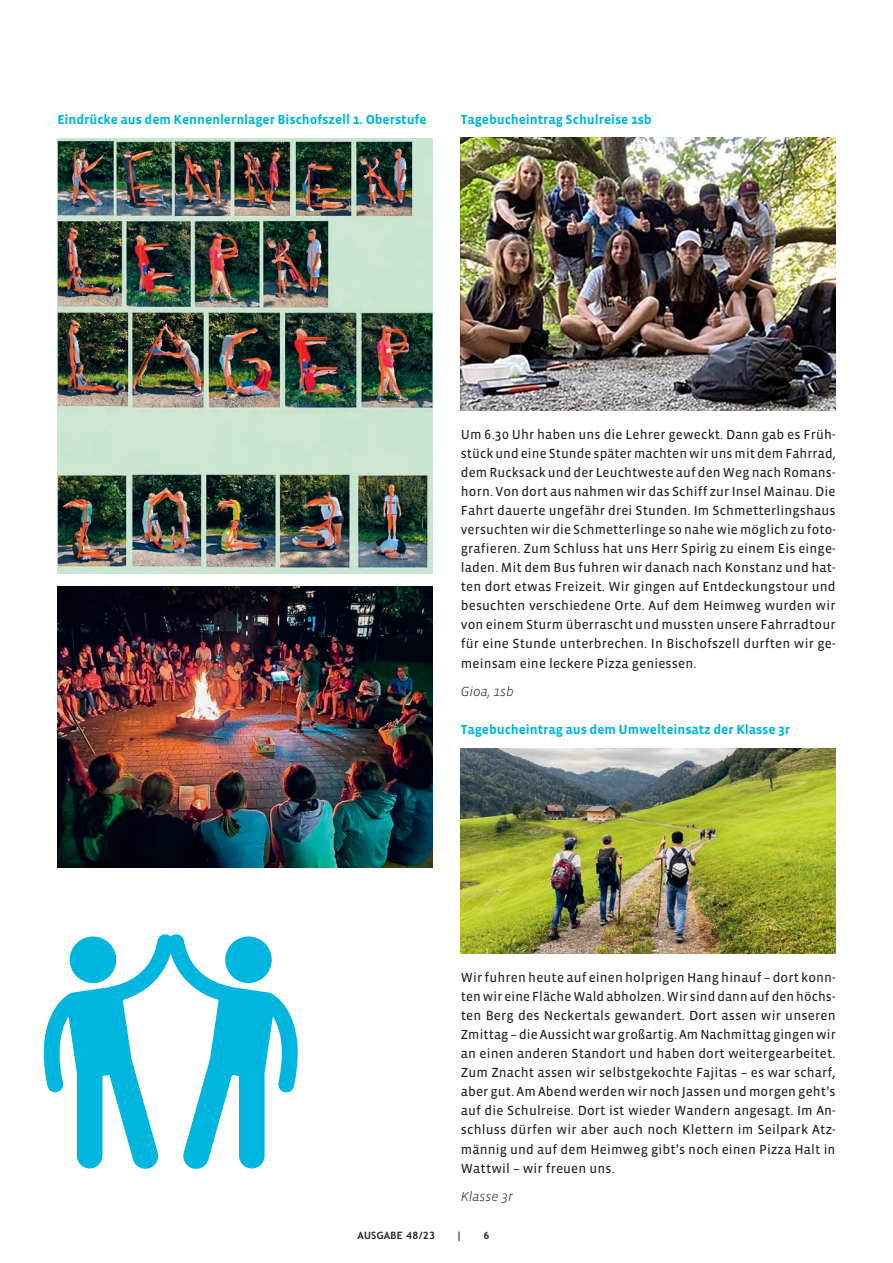
<style>
.page{position:relative;width:893px;height:1263px;background:#fff}
.page>*{position:absolute;margin:0;border:0;box-sizing:border-box;transform-origin:0 0}
.t1{font:13.5px/19px "Vista Sans Reg";letter-spacing:.01em;color:#231f20;text-align:justify}
.t2{font:700 13.5px "Vista Sans";letter-spacing:-.005em;color:#00b6de}
.t3{font:italic 300 13.5px "Vista Sans";color:#231f20}
.t4{font:700 10.2px "Trebuchet MS";letter-spacing:.03em;color:#231f20}
</style>
<div class="page">
<img style="left:461px;top:137px;width:375px;height:273px">
<img style="left:461px;top:748px;width:375px;height:205px">
<img style="left:57px;top:138px;width:375px;height:435px">
<img style="left:57px;top:586px;width:375px;height:281px">
<svg style="left:44px;top:934px;width:254px;height:235px"></svg>
<p class="t2" style="left:57px;top:113px;width:371px">Eindrücke aus dem Kennenlernlager Bischofszell 1. Oberstufe</p>
<p class="t2" style="left:461px;top:113px;width:192px">Tagebucheintrag Schulreise 1sb</p>
<p class="t1" style="left:461px;top:425px;width:377px">Um 6.30 Uhr haben uns die Lehrer geweckt. Dann gab es Früh&shy;stück und eine Stunde später machten wir uns mit dem Fahrrad, dem Rucksack und der Leuchtweste auf den Weg nach Romans&shy;horn. Von dort aus nahmen wir das Schiff zur Insel Mainau. Die Fahrt dauerte ungefähr drei Stunden. Im Schmetterlingshaus versuchten wir die Schmetterlinge so nahe wie möglich zu foto&shy;grafieren. Zum Schluss hat uns Herr Spirig zu einem Eis einge&shy;laden. Mit dem Bus fuhren wir danach nach Konstanz und hat&shy;ten dort etwas Freizeit. Wir gingen auf Entdeckungstour und besuchten verschiedene Orte. Auf dem Heimweg wurden wir von einem Sturm überrascht und mussten unsere Fahrradtour für eine Stunde unterbrechen. In Bischofszell durften wir ge&shy;meinsam eine leckere Pizza geniessen.</p>
<p class="t3" style="left:461px;top:685px;width:55px">Gioa, 1sb</p>
<p class="t2" style="left:461px;top:723px;width:331px">Tagebucheintrag aus dem Umwelteinsatz der Klasse 3r</p>
<p class="t1" style="left:461px;top:968px;width:376px">Wir fuhren heute auf einen holprigen Hang hinauf – dort konn&shy;ten wir eine Fläche Wald abholzen. Wir sind dann auf den höchs&shy;ten Berg des Neckertals gewandert. Dort assen wir unseren Zmittag – die Aussicht war großartig. Am Nachmittag gingen wir an einen anderen Standort und haben dort weitergearbeitet.<br>Zum Znacht assen wir selbstgekochte Fajitas – es war scharf, aber gut. Am Abend werden wir noch Jassen und morgen geht’s auf die Schulreise. Dort ist wieder Wandern angesagt. Im An&shy;schluss dürfen wir aber auch noch Klettern im Seilpark Atz&shy;männig und auf dem Heimweg gibt’s noch einen Pizza Halt in Wattwil – wir freuen uns.</p>
<p class="t3" style="left:461px;top:1190px;width:54px">Klasse 3r</p>
<p class="t4" style="left:357px;top:1229px;width:79px">AUSGABE 48/23</p>
<p class="t4" style="left:456px;top:1229px;width:7px">|</p>
<p class="t4" style="left:483px;top:1229px;width:7px">6</p>
</div>
